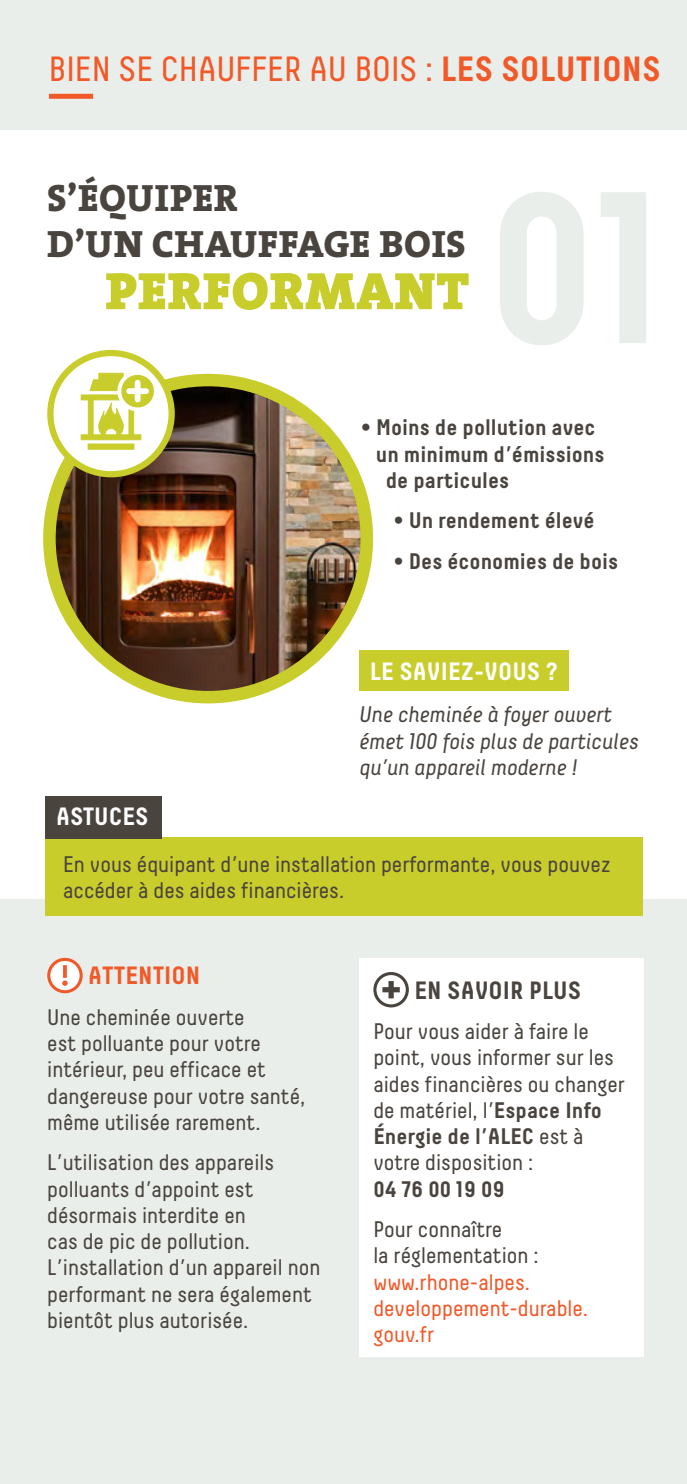
<style>
.page{position:relative;width:687px;height:1484px;background:#fff}
.page>*{position:absolute;margin:0;border:0;box-sizing:border-box;transform-origin:0 0}
.t1{font:700 215.5px "Decima";color:#eaeeea}
.t2{font:900 53px "The Serif";letter-spacing:.015em;color:#c9cd2c}
.t3{font:800 38.25px/45.8px "The Serif";letter-spacing:.015em;color:#4a443f}
.t4{font:35px "Decima";color:#f15929}
.t5{font:700 25px "Decima";color:#fff}
.Astuces{font:700 25px "Decima";color:#4a443f}
.Astuces-2{font:700 25px "Decima";color:#f15929}
.courant{font:22.5px/26.2px "Decima";color:#4a443f}
.t6{font:700 22.5px "Decima";color:#4a443f}
.courant-2{font:22.5px/26.2px "Decima";color:#f15929}
.t7{font:italic 22.5px/26.2px "Decima";color:#4a443f}
.s1{font-weight:700}
.s2{color:#4a443f}
</style>
<div class="page">
<div style="left:0;top:0;width:686px;height:129px;background:#eaeeea"></div>
<div style="left:0;top:899px;width:686px;height:585px;background:#eaeeea"></div>
<img style="left:49px;top:380px;width:317px;height:317px;border-radius:158px">
<div style="left:43px;top:374px;width:330px;height:329px;border:12px solid #c9cd2c;border-radius:50%"></div>
<div style="left:45px;top:837px;width:597px;height:79px;background:#c9cd2c"></div>
<svg style="left:50px;top:353px;width:121px;height:121px"></svg>
<div style="left:47px;top:350px;width:128px;height:127px;border:6px solid #c9cd2c;border-radius:50%"></div>
<svg style="left:81px;top:434px;width:60px;height:6px"></svg>
<div style="left:88px;top:397px;width:5px;height:41px;background:#cbcf37"></div>
<div style="left:81px;top:395px;width:60px;height:5px;background:#c9cd2c"></div>
<div style="left:88px;top:443px;width:46px;height:7px;background:#c9cd2c;border:1px solid #c9cd2c"></div>
<svg style="left:89px;top:371px;width:74px;height:68px"></svg>
<div style="left:135px;top:383px;width:5px;height:16px;background:#fff"></div>
<div style="left:129px;top:388px;width:17px;height:6px;background:#fff"></div>
<div style="left:49px;top:94px;width:44px;height:5px;background:#f15929"></div>
<div style="left:45px;top:796px;width:117px;height:42px;background:#4a443f"></div>
<div style="left:359px;top:650px;width:209px;height:40px;background:#c9cd2c"></div>
<div style="left:49px;top:959px;width:32px;height:33px;background:#fff;border-radius:50%"></div>
<div style="left:47px;top:958px;width:36px;height:35px;border:3px solid #f15929;border-radius:50%"></div>
<svg style="left:63px;top:965px;width:4px;height:13px"></svg>
<svg style="left:62px;top:980px;width:6px;height:6px"></svg>
<div style="left:359px;top:958px;width:284px;height:398px;background:#fff"></div>
<svg style="left:374px;top:973px;width:33px;height:33px"></svg>
<div style="left:373px;top:972px;width:35px;height:35px;border:3px solid #4a443f;border-radius:50%"></div>
<svg style="left:382px;top:981px;width:17px;height:17px"></svg>
<p class="t4" style="left:49px;top:49px;width:613px">BIEN SE CHAUFFER AU BOIS : <span class="s1">LES SOLUTIONS</span></p>
<p class="t3" style="left:47px;top:174px;width:419px">S’ÉQUIPER<br>D’UN CHAUFFAGE BOIS</p>
<p class="t2" style="left:105px;top:246px;width:365px">PERFORMANT</p>
<p class="t1" style="left:487px;top:140px;width:185px">01</p>
<p class="t6" style="left:360px;top:414px;width:236px">• Moins de pollution avec</p>
<p class="t6" style="left:375px;top:440px;width:230px">un minimum d’émissions</p>
<p class="t6" style="left:385px;top:467px;width:125px">de particules</p>
<p class="t6" style="left:393px;top:507px;width:203px">• Un rendement élevé</p>
<p class="t6" style="left:393px;top:547px;width:226px">• Des économies de bois</p>
<p class="t5" style="left:369px;top:656px;width:190px">LE SAVIEZ-VOUS ?</p>
<p class="t5" style="left:56px;top:802px;width:94px">ASTUCES</p>
<p class="t7" style="left:359px;top:701px;width:280px">Une cheminée à foyer ouvert émet 100 fois plus de particules qu’un appareil moderne !</p>
<p class="courant" style="left:63px;top:851px;width:548px">En vous équipant d’une installation performante, vous pouvez accéder à des aides financières.</p>
<p class="Astuces-2" style="left:88px;top:961px;width:113px">ATTENTION</p>
<p class="courant" style="left:47px;top:1004px;width:259px">Une cheminée ouverte<br>est polluante pour votre intérieur, peu efficace et dangereuse pour votre santé, même utilisée rarement.</p>
<p class="courant" style="left:47px;top:1149px;width:274px">L’utilisation des appareils polluants d’appoint est désormais interdite en<br>cas de pic de pollution.<br>L’installation d’un appareil non performant ne sera également bientôt plus autorisée.</p>
<p class="Astuces" style="left:414px;top:975px;width:168px">EN SAVOIR PLUS</p>
<p class="courant" style="left:373px;top:1018px;width:253px">Pour vous aider à faire le point, vous informer sur les aides financières ou changer de matériel, l’<span class="s1">Espace Info<br>Énergie de l’ALEC</span> est à votre disposition :<br><span class="s1">04 76 00 19 09</span></p>
<p class="courant-2" style="left:373px;top:1216px;width:216px"><span class="s2">Pour connaître<br>la réglementation : </span>www.rhone-alpes. developpement-durable. gouv.fr</p>
</div>
